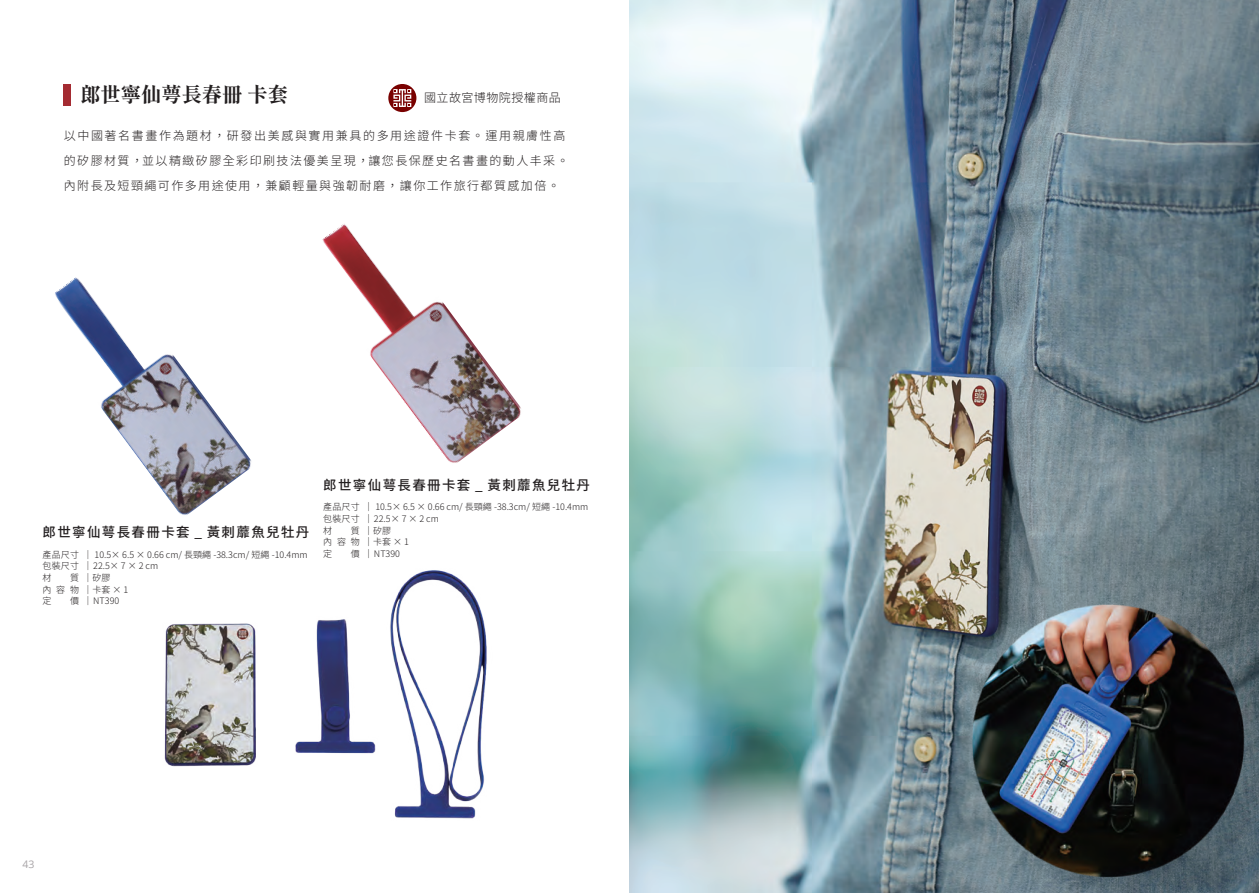
<style>
.page{position:relative;width:1259px;height:893px;background:#fff}
.page>*{position:absolute;margin:0;border:0;box-sizing:border-box;transform-origin:0 0}
.t1{font:20.25px "Gen Ryu Min TW B";color:#231f20}
.t2{font:500 13.5px "Noto Sans CJ Ktc";letter-spacing:.1em;color:#231f20}
.t3{font:300 12px/25.2px "Noto Sans CJ Ktc";letter-spacing:.12em;color:#231f20}
.t4{font:300 12px "Noto Sans CJ Ktc";letter-spacing:.04em;color:#231f20}
.t5{font:10.5px "Open Sans";color:#a8a4a7}
.t6{font:300 9px/11.7px "Noto Sans CJ Ktc";color:#231f20;text-align:justify}
</style>
<div class="page">
<img style="left:629px;top:0;width:630px;height:893px">
<img style="left:964px;top:600px;width:287px;height:293px">
<div style="left:64px;top:84px;width:7px;height:22px;background:#a42b32"></div>
<svg style="left:388px;top:84px;width:28px;height:28px"></svg>
<img style="left:55px;top:277px;width:196px;height:238px">
<img style="left:322px;top:224px;width:199px;height:239px">
<img style="left:164px;top:570px;width:323px;height:249px">
<h1 class="t1" style="left:80px;top:84px;width:209px">郎世寧仙萼長春冊 卡套</h1>
<h3 class="t4" style="left:424px;top:91px;width:138px">國立故宮博物院授權商品</h3>
<h3 class="t3" style="left:64px;top:123px;width:506px">以中國著名書畫作為題材，研發出美感與實用兼具的多用途證件卡套。運用親膚性高的矽膠材質，並以精緻矽膠全彩印刷技法優美呈現，讓您長保歷史名書畫的動人丰采。內附長及短頸繩可作多用途使用，兼顧輕量與強韌耐磨，讓你工作旅行都質感加倍。</h3>
<h2 class="t2" style="left:43px;top:524px;width:268px">郎世寧仙萼長春冊卡套 _ 黃刺蘼魚兒牡丹</h2>
<p class="t6" style="left:83px;top:549px;width:226px;text-align:left">│ 10.5× 6.5 × 0.66 cm/ 長頸繩 -38.3cm/ 短繩 -10.4mm │22.5× 7 × 2 cm<br>│矽膠<br>│卡套 × 1<br>│NT390</p>
<p class="t6" style="left:43px;top:549px;width:38px">產品尺寸包裝尺寸材</p>
<p class="t6" style="left:43px;top:572px;width:38px;text-indent:28px">質內容物定</p>
<p class="t6" style="left:70px;top:595px;width:10px">價</p>
<h2 class="t2" style="left:323px;top:477px;width:268px">郎世寧仙萼長春冊卡套 _ 黃刺蘼魚兒牡丹</h2>
<p class="t6" style="left:364px;top:501px;width:226px;text-align:left">│ 10.5× 6.5 × 0.66 cm/ 長頸繩 -38.3cm/ 短繩 -10.4mm │22.5× 7 × 2 cm<br>│矽膠<br>│卡套 × 1<br>│NT390</p>
<p class="t6" style="left:323px;top:501px;width:38px">產品尺寸包裝尺寸材</p>
<p class="t6" style="left:323px;top:525px;width:38px;text-indent:28px">質內容物定</p>
<p class="t6" style="left:351px;top:548px;width:10px">價</p>
<p class="t5" style="left:23px;top:857px;width:14px">43</p>
</div>
